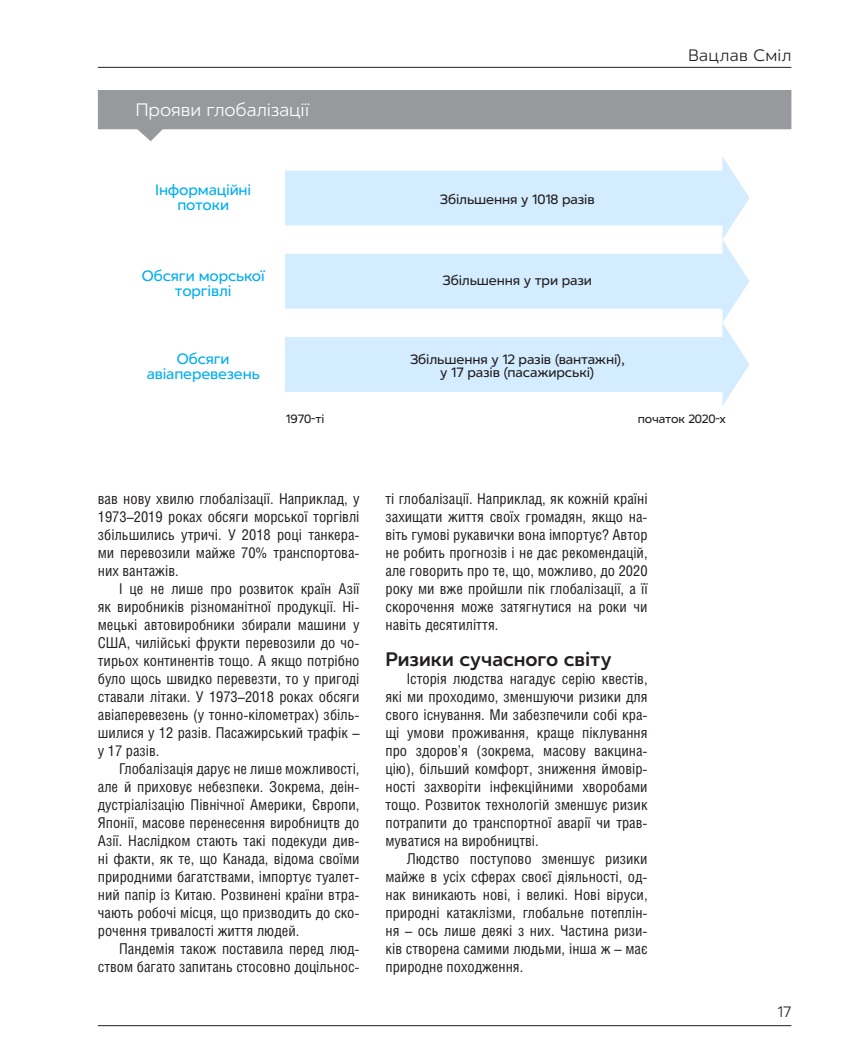
<style>
.page{position:relative;width:851px;height:1063px;background:#fff}
.page>*{position:absolute;margin:0;border:0;box-sizing:border-box;transform-origin:0 0}
.Point{font:700 19.5px "Kyivstar Sans 108 700";color:#231f20}
.t1{font:18px "Kyivstar Sans 108 300";color:#fff}
.t2{font:16.5px "Kyivstar Sans 108 300";letter-spacing:.02em;color:#231f20}
.BT_UKR{font:15px/18px "Helios Cond C";color:#231f20;text-align:justify}
.to_draw{font:500 15px/15px "Kyivstar Sans 108 500";letter-spacing:-.01em;color:#00aeef;text-align:center}
.t3{font:15px "Kyivstar Sans 108 300";color:#231f20}
.to_draw-2{font:500 13.5px "Kyivstar Sans 108 500";letter-spacing:-.01em;color:#231f20}
.to_draw-3{font:500 12px "Kyivstar Sans 108 500";letter-spacing:-.01em;color:#231f20}
</style>
<div class="page">
<hr style="left:98px;top:1025px;width:693px;height:1px;background:#231f20">
<hr style="left:98px;top:67px;width:693px;height:1px;background:#231f20">
<svg style="left:98px;top:90px;width:693px;height:51px"></svg>
<svg style="left:285px;top:240px;width:464px;height:83px;fill:#d3ecff"></svg>
<svg style="left:285px;top:323px;width:464px;height:83px;fill:#d3ecff"></svg>
<svg style="left:285px;top:157px;width:464px;height:82px;fill:#d3ecff"></svg>
<p class="t1" style="left:135px;top:100px;width:175px">Прояви глобалізації</p>
<p class="to_draw" style="left:155px;top:183px;width:97px">Інформаційні потоки</p>
<p class="to_draw-2" style="left:440px;top:192px;width:156px">Збільшення у 1018 разів</p>
<p class="to_draw" style="left:142px;top:269px;width:124px">Обсяги морської торгівлі</p>
<p class="to_draw-2" style="left:442px;top:274px;width:151px">Збільшення у три рази</p>
<p class="to_draw" style="left:147px;top:352px;width:114px">Обсяги авіаперевезень</p>
<p class="to_draw-2" style="left:410px;top:352px;width:216px">Збільшення у 12 разів (вантажні),</p>
<p class="to_draw-2" style="left:440px;top:366px;width:155px">у 17 разів (пасажирські)</p>
<p class="t2" style="left:688px;top:47px;width:105px">Вацлав Сміл</p>
<p class="to_draw-3" style="left:286px;top:413px;width:40px">1970-ті</p>
<p class="to_draw-3" style="left:637px;top:413px;width:90px">початок 2020-х</p>
<p class="BT_UKR" style="left:98px;top:489px;width:263px">вав нову хвилю глобалізації. Наприклад, у 1973–2019 роках обсяги морської торгівлі збільшились утричі. У 2018 році танкера&shy;ми перевозили майже 70% транспортова&shy;них вантажів.</p>
<p class="BT_UKR" style="left:98px;top:579px;width:263px;text-indent:21px">І це не лише про розвиток країн Азії як виробників різноманітної продукції. Ні&shy;мецькі автовиробники збирали машини у США, чилійські фрукти перевозили до чо&shy;тирьох континентів тощо. А якщо потрібно було щось швидко перевезти, то у пригоді ставали літаки. У 1973–2018 роках обсяги авіаперевезень (у тонно-кілометрах) збіль&shy;шилися у 12 разів. Пасажирський трафік – у 17 разів.</p>
<p class="BT_UKR" style="left:98px;top:759px;width:263px;text-indent:21px">Глобалізація дарує не лише можливості, але й приховує небезпеки. Зокрема, деін&shy;дустріалізацію Північної Америки, Європи, Японії, масове перенесення виробництв до Азії. Наслідком стають такі подекуди див&shy;ні факти, як те, що Канада, відома своїми природними багатствами, імпортує туалет&shy;ний папір із Китаю. Розвинені країни втра&shy;чають робочі місця, що призводить до ско&shy;рочення тривалості життя людей.</p>
<p class="BT_UKR" style="left:98px;top:939px;width:263px;text-align:right">Пандемія також поставила перед люд&shy;ством багато запитань стосовно доцільнос-</p>
<p class="BT_UKR" style="left:385px;top:489px;width:263px">ті глобалізації. Наприклад, як кожній країні захищати життя своїх громадян, якщо на&shy;віть гумові рукавички вона імпортує? Автор не робить прогнозів і не дає рекомендацій, але говорить про те, що, можливо, до 2020 року ми вже пройшли пік глобалізації, а її скорочення може затягнутися на роки чи навіть десятиліття.</p>
<p class="Point" style="left:385px;top:649px;width:227px">Ризики сучасного світу</p>
<p class="BT_UKR" style="left:385px;top:669px;width:263px;text-indent:21px">Історія людства нагадує серію квестів, які ми проходимо, зменшуючи ризики для свого існування. Ми забезпечили собі кра&shy;щі умови проживання, краще піклування про здоров’я (зокрема, масову вакцина&shy;цію), більший комфорт, зниження ймовір&shy;ності захворіти інфекційними хворобами тощо. Розвиток технологій зменшує ризик потрапити до транспортної аварії чи трав&shy;муватися на виробництві.</p>
<p class="BT_UKR" style="left:385px;top:849px;width:263px;text-indent:21px">Людство поступово зменшує ризики майже в усіх сферах своєї діяльності, од&shy;нак виникають нові, і великі. Нові віруси, природні катаклізми, глобальне потеплін&shy;ня – ось лише деякі з них. Частина ризи&shy;ків створена самими людьми, інша ж – має природне походження.</p>
<p class="t3" style="left:777px;top:1004px;width:15px">17</p>
</div>
